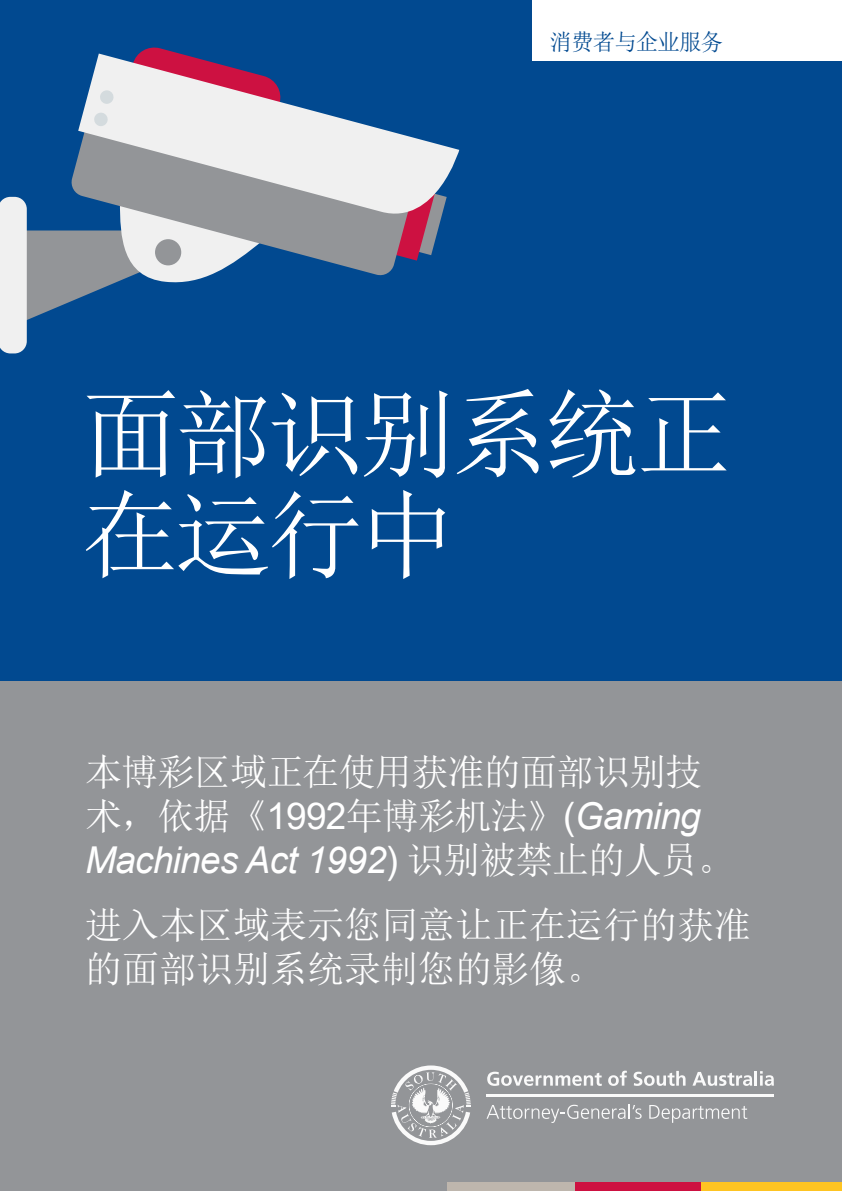
<style>
.page{position:relative;width:842px;height:1191px;background:#939598}
.page>*{position:absolute;margin:0;border:0;box-sizing:border-box;transform-origin:0 0}
.t1{font:97px/101px "Sim Sun";letter-spacing:-.05em;color:#fff}
.t2{font:37px/44.4px "Sim Sun";letter-spacing:-.02em;color:#fff}
.t3{font:37px/44.4px "Sim Sun";color:#fff}
.agency_title{font:23px "Sim Sun";letter-spacing:-.035em;color:#014990}
.s1{font-family:"Arial"}
.s2{font-family:"Arial";font-style:italic}
</style>
<div class="page">
<div style="left:0;top:0;width:842px;height:680px;background:#014990"></div>
<svg style="left:486px;top:1104px;width:156px;height:19px"></svg>
<svg style="left:649px;top:1105px;width:98px;height:17px"></svg>
<svg style="left:487px;top:1071px;width:115px;height:14px"></svg>
<svg style="left:608px;top:1070px;width:19px;height:15px"></svg>
<svg style="left:634px;top:1070px;width:51px;height:15px"></svg>
<svg style="left:693px;top:1071px;width:81px;height:14px"></svg>
<hr style="left:487px;top:1094px;width:287px;height:3px;background:#fafafa">
<svg style="left:391px;top:1065px;width:80px;height:80px"></svg>
<div style="left:701px;top:1182px;width:141px;height:9px;background:#fec422"></div>
<div style="left:574px;top:1182px;width:127px;height:9px;background:#cd1141"></div>
<div style="left:447px;top:1182px;width:127px;height:9px;background:#beb6ad"></div>
<div style="left:532px;top:0;width:310px;height:60px;background:#fff"></div>
<svg style="left:0;top:197px;width:205px;height:156px"></svg>
<svg style="left:421px;top:226px;width:18px;height:29px"></svg>
<svg style="left:70px;top:157px;width:351px;height:120px;fill:#939598"></svg>
<svg style="left:78px;top:75px;width:381px;height:151px"></svg>
<svg style="left:93px;top:47px;width:190px;height:118px;background:#c5b6c5"></svg>
<p class="agency_title" style="left:549px;top:30px;width:175px">消费者与企业服务</p>
<p class="t1" style="left:82px;top:383px;width:651px">面部识别系统正在运行中</p>
<p class="t2" style="left:85px;top:749px;width:650px">本博彩区域正在使用获准的面部识别技术，依据《<span class="s1">1992</span>年博彩机法》<span class="s1">(</span><span class="s2">Gaming<br>Machines Act 1992</span><span class="s1">)</span> 识别被禁止的人员。</p>
<p class="t3" style="left:85px;top:902px;width:668px">进入本区域表示您同意让正在运行的获准的面部识别系统录制您的影像。</p>
</div>
